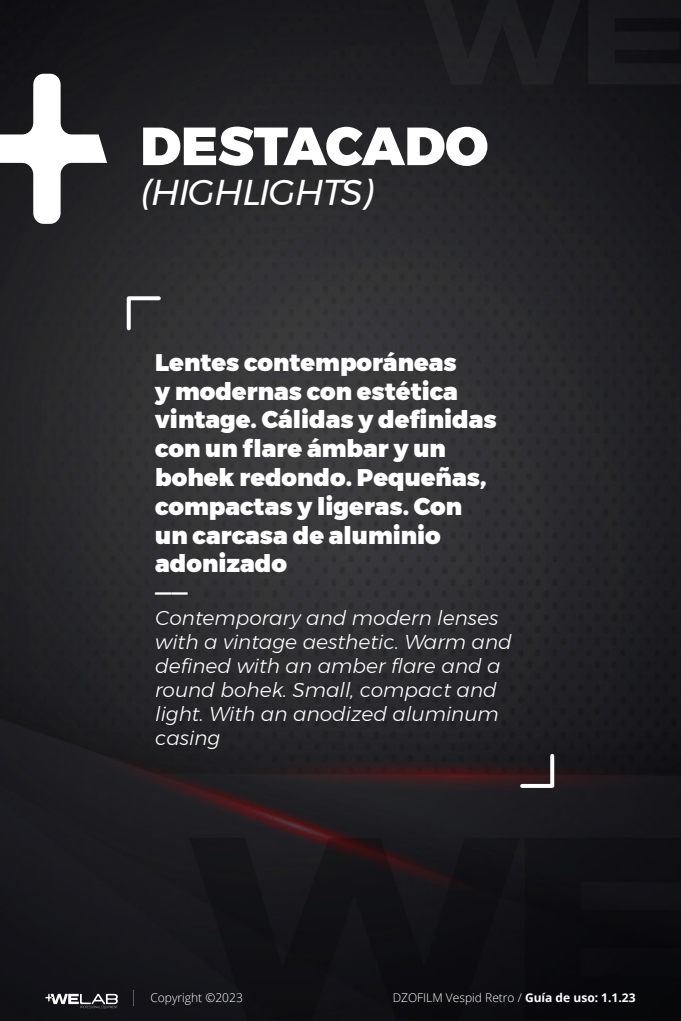
<style>
.page{position:relative;width:681px;height:1021px;background:#fff}
.page>*{position:absolute;margin:0;border:0;box-sizing:border-box;transform-origin:0 0}
.Estilo_de_párrafo_1{font:900 53.6px "Montserrat";color:#fff}
.Estilo_de_párrafo_1-2{font:italic 35.6px "Montserrat";letter-spacing:-.05em;color:#fff}
.Estilo_de_párrafo_1-3{font:900 24px/28.8px "Montserrat";color:#fff}
.Estilo_de_párrafo_1-4{font:500 24px "Montserrat";color:#fff}
.Estilo_de_párrafo_1-5{font:italic 300 20px/24px "Montserrat";color:#fff}
.t1{font:300 12px "Open Sans";color:#fff}
.s1{font-weight:700}
</style>
<div class="page">
<img style="left:0;top:0;width:680px;height:1020px">
<svg style="left:45px;top:993px;width:73px;height:15px"></svg>
<svg style="left:133px;top:990px;width:1px;height:15px"></svg>
<svg style="left:0;top:74px;width:107px;height:150px"></svg>
<svg style="left:518px;top:751px;width:38px;height:39px"></svg>
<svg style="left:125px;top:294px;width:38px;height:38px"></svg>
<p class="Estilo_de_párrafo_1" style="left:140px;top:102px;width:349px">DESTACADO</p>
<p class="Estilo_de_párrafo_1-2" style="left:140px;top:165px;width:234px">(HIGHLIGHTS)</p>
<p class="Estilo_de_párrafo_1-3" style="left:155px;top:348px;width:343px">Lentes contemporáneas<br>y modernas con estética vintage. Cálidas y definidas con un flare ámbar y un bohek redondo. Pequeñas, compactas y ligeras. Con un carcasa de aluminio adonizado</p>
<p class="Estilo_de_párrafo_1-4" style="left:155px;top:574px;width:34px">―—</p>
<p class="Estilo_de_párrafo_1-5" style="left:155px;top:606px;width:358px">Contemporary and modern lenses with a vintage aesthetic. Warm and defined with an amber flare and a round bohek. Small, compact and light. With an anodized aluminum casing</p>
<p class="t1" style="left:150px;top:989px;width:94px">Copyright ©2023</p>
<p class="t1" style="left:392px;top:989px;width:244px">DZOFILM Vespid Retro / <span class="s1">Guía de uso: 1.1.23</span></p>
</div>
